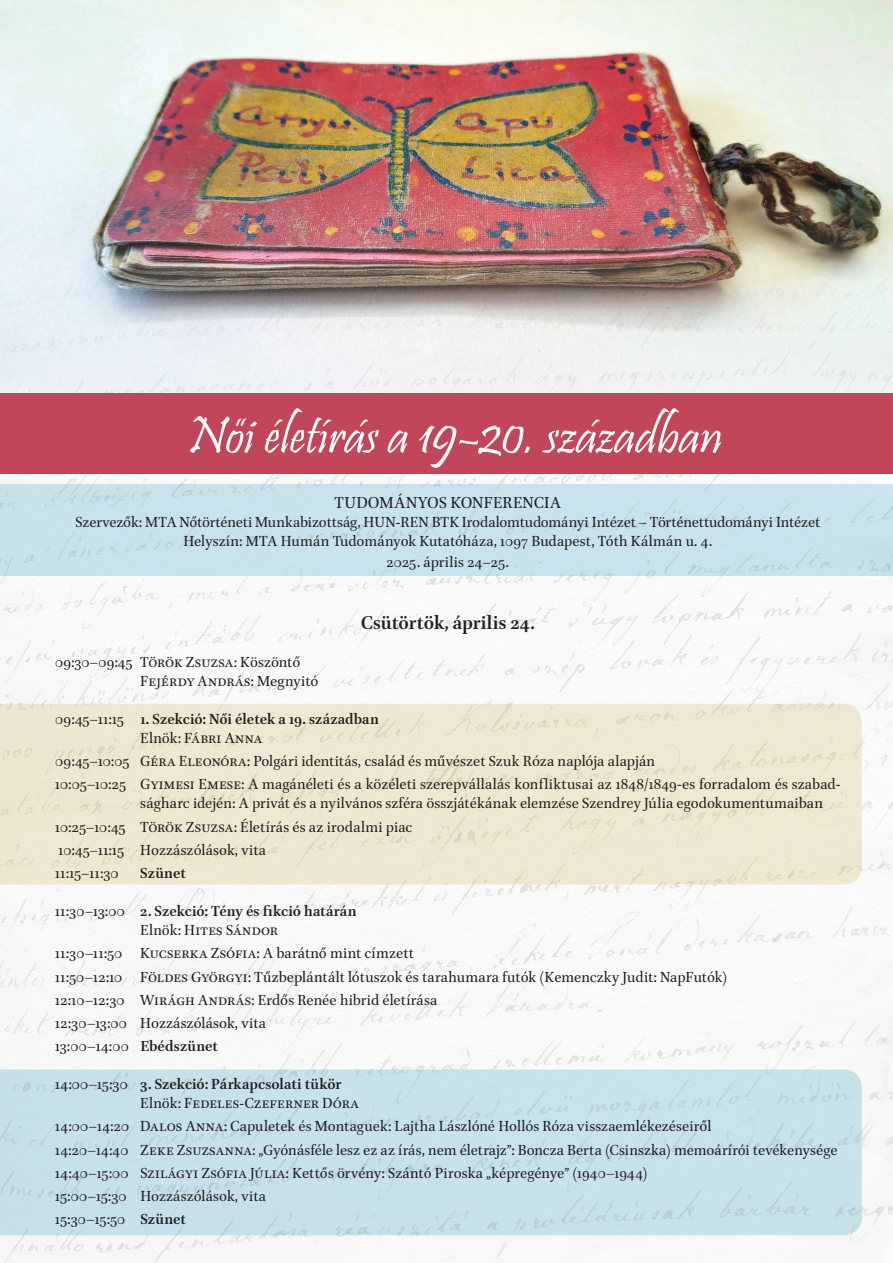
<style>
.page{position:relative;width:893px;height:1263px;background:#fff}
.page>*{position:absolute;margin:0;border:0;box-sizing:border-box;transform-origin:0 0}
.t1{font:54px "Pristina";color:#fff}
.t2{font:700 21px "Brill";letter-spacing:.005em;color:#231f20}
.t3{font:18px "Brill";letter-spacing:.015em;color:#231f20}
.t4{font:16.5px/23.2px "Brill";letter-spacing:.005em;color:#231f20}
.t5{font:700 16.5px/19px "Brill";color:#231f20}
.s1{font-weight:400}
.s2{font-weight:700}
</style>
<div class="page">
<img style="left:0;top:474px;width:893px;height:789px">
<img style="left:0;top:0;width:893px;height:393px">
<div style="left:0;top:484px;width:893px;height:91px;background:#c8e3eb"></div>
<div style="left:0;top:393px;width:893px;height:81px;background:#c14659"></div>
<div style="left:0;top:704px;width:862px;height:180px;background:#efe7d3"></div>
<svg style="left:0;top:1069px;width:862px;height:166px;background:#c7e0e8"></svg>
<h1 class="t1" style="left:187px;top:405px;width:537px">Noi életírás a 19–20. században</h1>
<p class="t3" style="left:335px;top:491px;width:228px">Tudományos konferencia</p>
<p class="t4" style="left:75px;top:514px;width:746px;line-height:18.9px;text-align:center">Szervezők: MTA Nőtörténeti Munkabizottság, HUN-REN BTK Irodalomtudományi Intézet – Történettudományi Intézet<br>Helyszín: MTA Humán Tudományok Kutatóháza, 1097 Budapest, Tóth Kálmán u. 4.</p>
<p class="t4" style="left:387px;top:551px;width:124px">2025. április 24–25.</p>
<p class="t2" style="left:361px;top:608px;width:175px">Csütörtök, április 24.</p>
<p class="t4" style="left:140px;top:653px;width:180px;line-height:18.9px;text-indent:-85px">09:30–09:45 Török Zsuzsa: Köszöntő<br>Fejérdy András: Megnyitó</p>
<p class="t5" style="left:140px;top:710px;width:240px;text-indent:-85px"><span class="s1">09:45–11:15</span> 1. Szekció: Női életek a 19. században<br><span class="s1">Elnök: Fábri Anna</span></p>
<p class="t4" style="left:55px;top:750px;width:787px">09:45–10:05 Géra Eleonóra: Polgári identitás, család és művészet Szuk Róza naplója alapján<br>10:05–10:25 Gyimesi Emese: A magánéleti és a közéleti szerepvállalás konfliktusai az 1848/1849-es forradalom és szabad-</p>
<p class="t4" style="left:55px;top:792px;width:769px;text-indent:85px">ságharc idején: A privát és a nyilvános szféra összjátékának elemzése Szendrey Júlia egodokumentumaiban 10:25–10:45 Török Zsuzsa: Életírás és az irodalmi piac<br>10:45–11:15 Hozzászólások, vita<br>11:15–11:30</p>
<p class="t5" style="left:140px;top:864px;width:47px">Szünet</p>
<p class="t5" style="left:55px;top:902px;width:303px;text-align:center"><span class="s1">11:30–13:00</span> 2. Szekció: Tény és fikció határán<br><span class="s1">Elnök: Hites Sándor</span></p>
<p class="t4" style="left:55px;top:942px;width:674px">11:30–11:50 Kucserka Zsófia: A barátnő mint címzett<br>11:50–12:10 Földes Györgyi: Tűzbeplántált lótuszok és tarahumara futók (Kemenczky Judit: NapFutók)<br>12:10–12:30 Wirágh András: Erdős Renée hibrid életírása<br>12:30–13:00 Hozzászólások, vita<br>13:00–14:00 <span class="s2">Ebédszünet</span></p>
<p class="t4" style="left:140px;top:1075px;width:219px;line-height:19px;text-indent:-85px">14:00–15:30 <span class="s2">3. Szekció: Párkapcsolati tükör<br></span>Elnök: Fedeles-Czeferner Dóra</p>
<p class="t4" style="left:55px;top:1115px;width:784px">14:00–14:20 Dalos Anna: Capuletek és Montaguek: Lajtha Lászlóné Hollós Róza visszaemlékezéseiről<br>14:20–14:40 Zeke Zsuzsanna: „Gyónásféle lesz ez az írás, nem életrajz”: Boncza Berta (Csinszka) memoárírói tevékenysége 14:40–15:00 Szilágyi Zsófia Júlia: Kettős örvény: Szántó Piroska „képregénye” (1940–1944)<br>15:00–15:30 Hozzászólások, vita<br>15:30–15:50 <span class="s2">Szünet</span></p>
</div>
